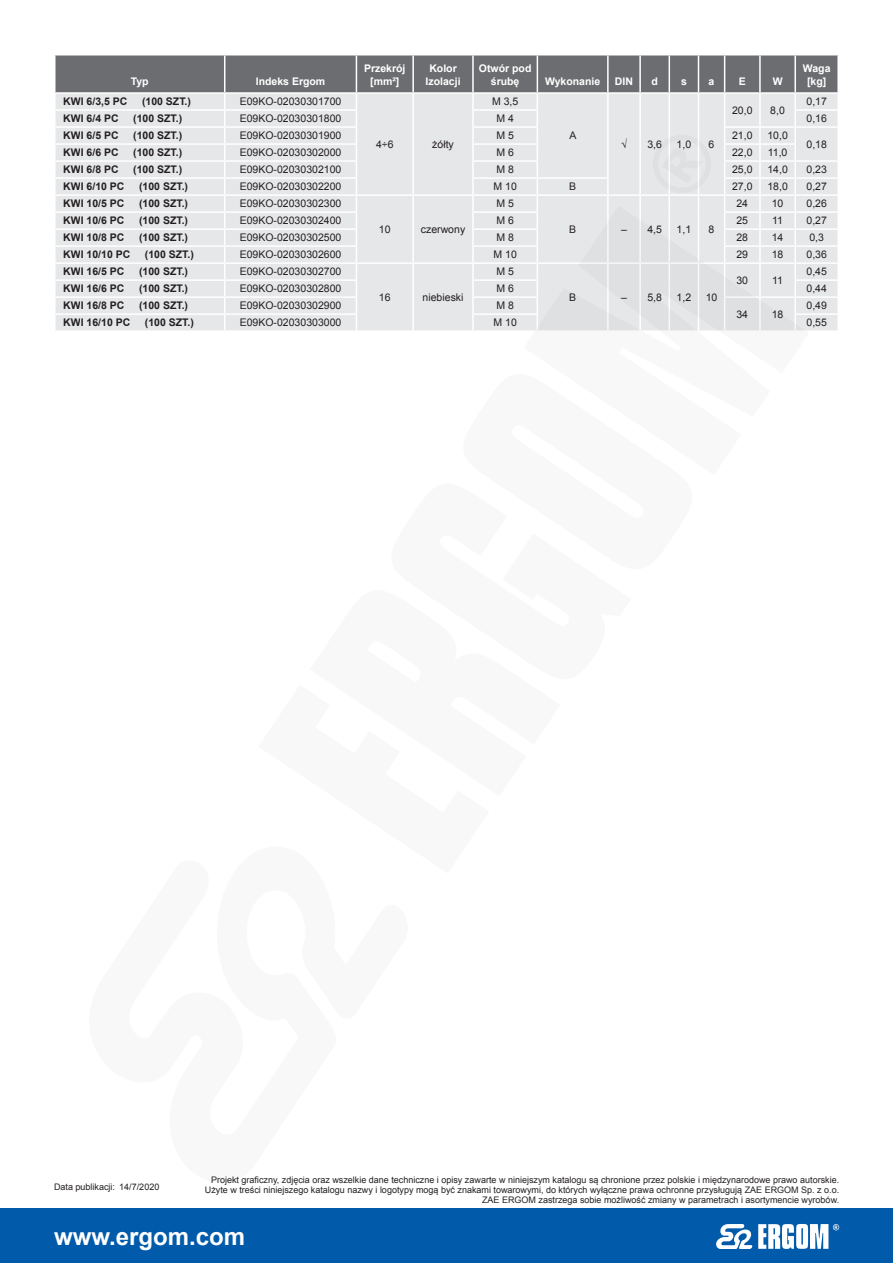
<style>
.page{position:relative;width:893px;height:1263px;background:#fff}
.page>*{position:absolute;margin:0;border:0;box-sizing:border-box;transform-origin:0 0}
.t1{font:700 24px "Arial";color:#fff}
.tabela-body{font:10.5px "Arial";color:#231f20}
.tabela-body-bold{font:700 10.5px "Arial";color:#231f20}
.tabela-naglowek{font:700 10.5px/12.6px "Arial";color:#fff;text-align:center}
.t2{font:9px/9.8px "Arial";color:#231f20;text-align:right}
</style>
<div class="page">
<div style="left:0;top:1209px;width:893px;height:54px;background:#015aaa"></div>
<svg style="left:716px;top:1224px;width:123px;height:25px"></svg>
<svg style="left:55px;top:55px;width:783px;height:275px;background:#d4d5d7"></svg>
<svg style="left:524px;top:206px;width:285px;height:125px;background:#e4e5e7"></svg>
<p class="tabela-naglowek" style="left:131px;top:75px;width:19px">Typ</p>
<p class="tabela-naglowek" style="left:256px;top:75px;width:71px">Indeks Ergom</p>
<p class="tabela-naglowek" style="left:364px;top:62px;width:43px">Przekrój [mm²]</p>
<p class="tabela-naglowek" style="left:426px;top:62px;width:37px">Kolor<br>Izolacji</p>
<p class="tabela-naglowek" style="left:479px;top:62px;width:54px">Otwór pod śrubę</p>
<p class="tabela-naglowek" style="left:545px;top:75px;width:57px">Wykonanie</p>
<p class="tabela-naglowek" style="left:615px;top:75px;width:20px">DIN</p>
<p class="tabela-naglowek" style="left:651px;top:75px;width:8px">d</p>
<p class="tabela-naglowek" style="left:681px;top:75px;width:7px">s</p>
<p class="tabela-naglowek" style="left:709px;top:75px;width:7px">a</p>
<p class="tabela-naglowek" style="left:739px;top:75px;width:9px">E</p>
<p class="tabela-naglowek" style="left:773px;top:75px;width:11px">W</p>
<p class="tabela-naglowek" style="left:803px;top:62px;width:29px">Waga [kg]</p>
<p class="tabela-body-bold" style="left:63px;top:95px;width:66px">KWI 6/3,5 PC</p>
<p class="tabela-body-bold" style="left:142px;top:95px;width:51px">(100 SZT.)</p>
<p class="tabela-body" style="left:240px;top:95px;width:103px">E09KO-02030301700</p>
<p class="tabela-body" style="left:492px;top:95px;width:28px">M 3,5</p>
<p class="tabela-body" style="left:806px;top:95px;width:22px">0,17</p>
<p class="tabela-body" style="left:732px;top:103px;width:22px">20,0</p>
<p class="tabela-body" style="left:770px;top:103px;width:16px">8,0</p>
<p class="tabela-body-bold" style="left:63px;top:112px;width:57px">KWI 6/4 PC</p>
<p class="tabela-body-bold" style="left:133px;top:112px;width:51px">(100 SZT.)</p>
<p class="tabela-body" style="left:240px;top:112px;width:103px">E09KO-02030301800</p>
<p class="tabela-body" style="left:496px;top:112px;width:19px">M 4</p>
<p class="tabela-body" style="left:806px;top:112px;width:22px">0,16</p>
<p class="tabela-body-bold" style="left:63px;top:129px;width:57px">KWI 6/5 PC</p>
<p class="tabela-body-bold" style="left:133px;top:129px;width:51px">(100 SZT.)</p>
<p class="tabela-body" style="left:240px;top:129px;width:103px">E09KO-02030301900</p>
<p class="tabela-body" style="left:496px;top:129px;width:19px">M 5</p>
<p class="tabela-body" style="left:732px;top:129px;width:22px">21,0</p>
<p class="tabela-body" style="left:767px;top:129px;width:22px">10,0</p>
<p class="tabela-body" style="left:806px;top:137px;width:22px">0,18</p>
<p class="tabela-body-bold" style="left:63px;top:146px;width:57px">KWI 6/6 PC</p>
<p class="tabela-body-bold" style="left:133px;top:146px;width:51px">(100 SZT.)</p>
<p class="tabela-body" style="left:240px;top:146px;width:103px">E09KO-02030302000</p>
<p class="tabela-body" style="left:496px;top:146px;width:19px">M 6</p>
<p class="tabela-body" style="left:732px;top:146px;width:22px">22,0</p>
<p class="tabela-body" style="left:768px;top:146px;width:21px">11,0</p>
<p class="tabela-body-bold" style="left:63px;top:163px;width:57px">KWI 6/8 PC</p>
<p class="tabela-body-bold" style="left:133px;top:163px;width:51px">(100 SZT.)</p>
<p class="tabela-body" style="left:240px;top:163px;width:103px">E09KO-02030302100</p>
<p class="tabela-body" style="left:496px;top:163px;width:19px">M 8</p>
<p class="tabela-body" style="left:732px;top:163px;width:22px">25,0</p>
<p class="tabela-body" style="left:767px;top:163px;width:22px">14,0</p>
<p class="tabela-body" style="left:806px;top:163px;width:22px">0,23</p>
<p class="tabela-body-bold" style="left:63px;top:180px;width:63px">KWI 6/10 PC</p>
<p class="tabela-body-bold" style="left:139px;top:180px;width:51px">(100 SZT.)</p>
<p class="tabela-body" style="left:240px;top:180px;width:103px">E09KO-02030302200</p>
<p class="tabela-body" style="left:493px;top:180px;width:25px">M 10</p>
<p class="tabela-body" style="left:569px;top:180px;width:9px">B</p>
<p class="tabela-body" style="left:732px;top:180px;width:22px">27,0</p>
<p class="tabela-body" style="left:767px;top:180px;width:22px">18,0</p>
<p class="tabela-body" style="left:806px;top:180px;width:22px">0,27</p>
<p class="tabela-body-bold" style="left:63px;top:197px;width:63px">KWI 10/5 PC</p>
<p class="tabela-body-bold" style="left:139px;top:197px;width:51px">(100 SZT.)</p>
<p class="tabela-body" style="left:240px;top:197px;width:103px">E09KO-02030302300</p>
<p class="tabela-body" style="left:379px;top:222px;width:13px">10</p>
<p class="tabela-body" style="left:421px;top:222px;width:46px">czerwony</p>
<p class="tabela-body" style="left:569px;top:129px;width:9px">A</p>
<p class="tabela-body" style="left:621px;top:137px;width:7px">√</p>
<p class="tabela-body" style="left:647px;top:137px;width:16px">3,6</p>
<p class="tabela-body" style="left:677px;top:137px;width:16px">1,0</p>
<p class="tabela-body" style="left:709px;top:137px;width:7px">6</p>
<p class="tabela-body" style="left:376px;top:137px;width:19px">4÷6</p>
<p class="tabela-body" style="left:432px;top:137px;width:23px">żółty</p>
<p class="tabela-body" style="left:736px;top:197px;width:13px">24</p>
<p class="tabela-body" style="left:772px;top:197px;width:13px">10</p>
<p class="tabela-body" style="left:806px;top:197px;width:22px">0,26</p>
<p class="tabela-body" style="left:496px;top:197px;width:19px">M 5</p>
<p class="tabela-body-bold" style="left:63px;top:214px;width:63px">KWI 10/6 PC</p>
<p class="tabela-body-bold" style="left:139px;top:214px;width:51px">(100 SZT.)</p>
<p class="tabela-body" style="left:240px;top:214px;width:103px">E09KO-02030302400</p>
<p class="tabela-body" style="left:496px;top:214px;width:19px">M 6</p>
<p class="tabela-body" style="left:736px;top:214px;width:13px">25</p>
<p class="tabela-body" style="left:772px;top:214px;width:12px">11</p>
<p class="tabela-body" style="left:806px;top:214px;width:22px">0,27</p>
<p class="tabela-body-bold" style="left:63px;top:231px;width:63px">KWI 10/8 PC</p>
<p class="tabela-body-bold" style="left:139px;top:231px;width:51px">(100 SZT.)</p>
<p class="tabela-body" style="left:240px;top:231px;width:103px">E09KO-02030302500</p>
<p class="tabela-body" style="left:496px;top:231px;width:19px">M 8</p>
<p class="tabela-body" style="left:736px;top:231px;width:13px">28</p>
<p class="tabela-body" style="left:772px;top:231px;width:13px">14</p>
<p class="tabela-body" style="left:809px;top:231px;width:16px">0,3</p>
<p class="tabela-body-bold" style="left:63px;top:248px;width:69px">KWI 10/10 PC</p>
<p class="tabela-body-bold" style="left:145px;top:248px;width:51px">(100 SZT.)</p>
<p class="tabela-body" style="left:240px;top:248px;width:103px">E09KO-02030302600</p>
<p class="tabela-body" style="left:493px;top:248px;width:25px">M 10</p>
<p class="tabela-body" style="left:736px;top:248px;width:13px">29</p>
<p class="tabela-body" style="left:772px;top:248px;width:13px">18</p>
<p class="tabela-body" style="left:806px;top:248px;width:22px">0,36</p>
<p class="tabela-body-bold" style="left:63px;top:265px;width:63px">KWI 16/5 PC</p>
<p class="tabela-body-bold" style="left:139px;top:265px;width:51px">(100 SZT.)</p>
<p class="tabela-body" style="left:240px;top:265px;width:103px">E09KO-02030302700</p>
<p class="tabela-body" style="left:379px;top:290px;width:13px">16</p>
<p class="tabela-body" style="left:423px;top:290px;width:42px">niebieski</p>
<p class="tabela-body" style="left:569px;top:222px;width:9px">B</p>
<p class="tabela-body" style="left:621px;top:222px;width:7px">–</p>
<p class="tabela-body" style="left:647px;top:222px;width:16px">4,5</p>
<p class="tabela-body" style="left:677px;top:222px;width:16px">1,1</p>
<p class="tabela-body" style="left:709px;top:222px;width:7px">8</p>
<p class="tabela-body" style="left:806px;top:265px;width:22px">0,45</p>
<p class="tabela-body" style="left:496px;top:265px;width:19px">M 5</p>
<p class="tabela-body" style="left:736px;top:273px;width:13px">30</p>
<p class="tabela-body" style="left:772px;top:273px;width:12px">11</p>
<p class="tabela-body-bold" style="left:63px;top:282px;width:63px">KWI 16/6 PC</p>
<p class="tabela-body-bold" style="left:139px;top:282px;width:51px">(100 SZT.)</p>
<p class="tabela-body" style="left:240px;top:282px;width:103px">E09KO-02030302800</p>
<p class="tabela-body" style="left:496px;top:282px;width:19px">M 6</p>
<p class="tabela-body" style="left:806px;top:282px;width:22px">0,44</p>
<p class="tabela-body-bold" style="left:63px;top:299px;width:63px">KWI 16/8 PC</p>
<p class="tabela-body-bold" style="left:139px;top:299px;width:51px">(100 SZT.)</p>
<p class="tabela-body" style="left:240px;top:299px;width:103px">E09KO-02030302900</p>
<p class="tabela-body" style="left:496px;top:299px;width:19px">M 8</p>
<p class="tabela-body" style="left:736px;top:307px;width:13px">34</p>
<p class="tabela-body" style="left:772px;top:307px;width:13px">18</p>
<p class="tabela-body" style="left:569px;top:290px;width:9px">B</p>
<p class="tabela-body" style="left:621px;top:290px;width:7px">–</p>
<p class="tabela-body" style="left:647px;top:290px;width:16px">5,8</p>
<p class="tabela-body" style="left:677px;top:290px;width:16px">1,2</p>
<p class="tabela-body" style="left:706px;top:290px;width:13px">10</p>
<p class="tabela-body" style="left:806px;top:299px;width:22px">0,49</p>
<p class="tabela-body-bold" style="left:63px;top:316px;width:69px">KWI 16/10 PC</p>
<p class="tabela-body-bold" style="left:145px;top:316px;width:51px">(100 SZT.)</p>
<p class="tabela-body" style="left:240px;top:316px;width:103px">E09KO-02030303000</p>
<p class="tabela-body" style="left:493px;top:316px;width:25px">M 10</p>
<p class="tabela-body" style="left:806px;top:316px;width:22px">0,55</p>
<p class="t2" style="left:54px;top:1182px;width:107px">Data publikacji: 14/7/2020</p>
<p class="t2" style="left:205px;top:1175px;width:636px">Projekt graficzny, zdjęcia oraz wszelkie dane techniczne i opisy zawarte w niniejszym katalogu są chronione przez polskie i międzynarodowe prawo autorskie.<br>Użyte w treści niniejszego katalogu nazwy i logotypy mogą być znakami towarowymi, do których wyłączne prawa ochronne przysługują ZAE ERGOM Sp. z o.o.<br>ZAE ERGOM zastrzega sobie możliwość zmiany w parametrach i asortymencie wyrobów.</p>
<h1 class="t1" style="left:54px;top:1220px;width:193px">www.ergom.com</h1>
</div>
